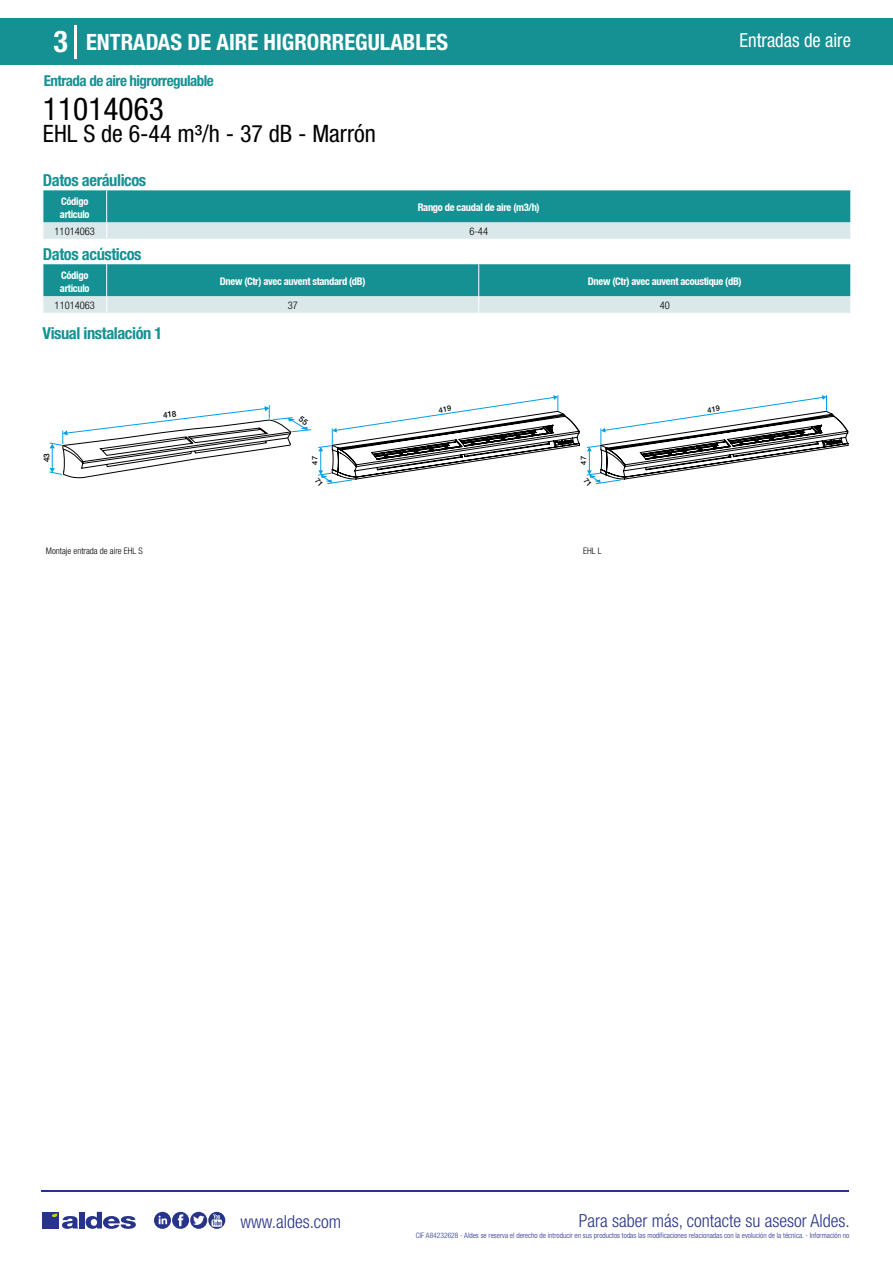
<style>
.page{position:relative;width:893px;height:1263px;background:#fff}
.page>*{position:absolute;margin:0;border:0;box-sizing:border-box;transform-origin:0 0}
.t1{font:condensed 31.5px "Helvetica Neue LT Std";color:#000}
.t2{font:700 condensed 30px "Helvetica Neue LT Std";color:#fff}
.t3{font:condensed 24px "Helvetica Neue LT Std";color:#000}
.t4{font:700 condensed 22.5px "Helvetica Neue LT Std";color:#fff}
.t5{font:condensed 19.5px "Helvetica Neue LT Std";color:#fff;scale:.95 1}
.t6{font:300 condensed 18px "Helvetica Neue";color:#28348b}
.t7{font:700 condensed 16.5px "Helvetica Neue LT Std";letter-spacing:-.025em;color:#169193}
.t8{font:700 condensed 15px "Helvetica Neue LT Std";letter-spacing:-.035em;color:#169193}
.t9{font:700 condensed 10.5px/13.5px "Helvetica Neue";letter-spacing:-.03em;color:#fff}
.t10{font:300 condensed 10.5px "Helvetica Neue";color:#000}
.t11{font:300 condensed 9px "Helvetica Neue";color:#000}
.t12{font:500 8.1px "Helvetica Neue";color:#000}
.t13{font:300 condensed 7.5px "Helvetica Neue";color:#28348b}
.t14{font:500 7.5px "Helvetica Neue";color:#000}
</style>
<div class="page">
<div style="left:0;top:18px;width:893px;height:46px;background:#169193"></div>
<hr style="left:74px;top:25px;width:2px;height:33px;background:#fff">
<hr style="left:41px;top:1190px;width:808px;height:1px;background:#28348b">
<svg style="left:154px;top:1212px;width:71px;height:17px"></svg>
<div style="left:42px;top:1212px;width:17px;height:16px;background:#28348b"></div>
<div style="left:79px;top:1212px;width:5px;height:16px;background:#28348b"></div>
<svg style="left:86px;top:1212px;width:50px;height:17px"></svg>
<svg style="left:52px;top:1213px;width:26px;height:16px"></svg>
<svg style="left:43px;top:190px;width:808px;height:49px;background:#5bb0b1"></svg>
<svg style="left:43px;top:264px;width:808px;height:49px;background:#5cb0b1"></svg>
<svg style="left:49px;top:395px;width:799px;height:90px"></svg>
<h2 class="t2" style="left:54px;top:24px;width:16px">3</h2>
<h3 class="t4" style="left:86px;top:28px;width:364px">ENTRADAS DE AIRE HIGRORREGULABLES</h3>
<h3 class="t5" style="left:740px;top:29px;width:119px">Entradas de aire</h3>
<h3 class="t8" style="left:44px;top:71px;width:171px">Entrada de aire higrorregulable</h3>
<h1 class="t1" style="left:43px;top:91px;width:122px">11014063</h1>
<h3 class="t3" style="left:43px;top:120px;width:334px">EHL S de 6-44 m³/h - 37 dB - Marrón</h3>
<h3 class="t7" style="left:43px;top:170px;width:105px">Datos aeráulicos</h3>
<h3 class="t9" style="left:60px;top:194px;width:31px">Código articulo</h3>
<h3 class="t9" style="left:418px;top:201px;width:123px">Rango de caudal de aire (m3/h)</h3>
<h3 class="t10" style="left:55px;top:225px;width:42px">11014063</h3>
<h3 class="t10" style="left:469px;top:225px;width:20px">6-44</h3>
<h3 class="t7" style="left:43px;top:244px;width:100px">Datos acústicos</h3>
<h3 class="t9" style="left:60px;top:268px;width:31px">Código articulo</h3>
<h3 class="t9" style="left:220px;top:275px;width:147px">Dnew (Ctr) avec auvent standard (dB)</h3>
<h3 class="t9" style="left:588px;top:275px;width:155px">Dnew (Ctr) avec auvent acoustique (dB)</h3>
<h3 class="t10" style="left:55px;top:299px;width:42px">11014063</h3>
<h3 class="t10" style="left:288px;top:299px;width:12px">37</h3>
<h3 class="t10" style="left:660px;top:299px;width:12px">40</h3>
<h3 class="t7" style="left:43px;top:323px;width:122px">Visual instalación 1</h3>
<p class="t12" style="left:42px;top:462px;width:10px;rotate:-90deg">43</p>
<p class="t14" style="left:310px;top:464px;width:10px;rotate:-90deg">47</p>
<p class="t14" style="left:579px;top:464px;width:10px;rotate:-90deg">47</p>
<p class="t11" style="left:46px;top:546px;width:98px">Montaje entrada de aire EHL S</p>
<p class="t11" style="left:583px;top:546px;width:20px">EHL L</p>
<h3 class="t6" style="left:240px;top:1211px;width:102px">www.aldes.com</h3>
<h3 class="t6" style="left:579px;top:1211px;width:272px">Para saber más, contacte su asesor Aldes.</h3>
<p class="t13" style="left:416px;top:1230px;width:435px">CIF A84232628 - Aldes se reserva el derecho de introducir en sus productos todas las modificaciones relacionadas con la evolución de la técnica. - Información no</p>
</div>
